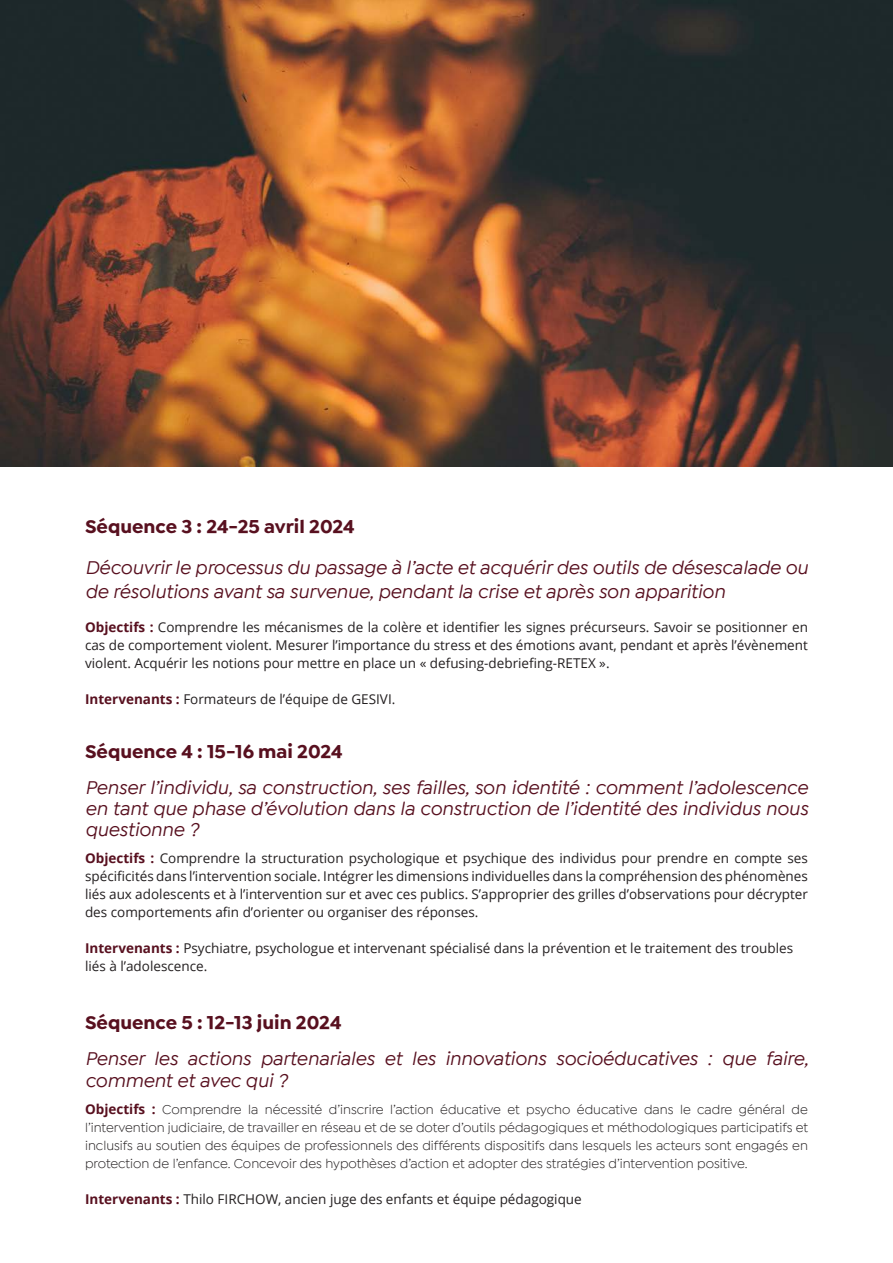
<style>
.page{position:relative;width:893px;height:1263px;background:#fff}
.page>*{position:absolute;margin:0;border:0;box-sizing:border-box;transform-origin:0 0}
.t1{font:italic 500 19.5px/21px "Isidora Sans";color:#58101f}
.t2{font:700 19.5px "Isidora Sans";color:#58101f}
.t3{font:13.5px/18px "Open Sans";color:#231f20;text-align:justify}
.t4{font:13.5px/18px "Isidora Sans";color:#231f20;text-align:justify}
.s1{font-weight:700;color:#58101f}
.s2{font-family:"Open Sans";font-weight:700;color:#58101f}
</style>
<div class="page">
<img style="left:0;top:0;width:893px;height:466px">
<p class="t2" style="left:85px;top:515px;width:271px">Séquence 3 : 24-25 avril 2024</p>
<p class="t1" style="left:85px;top:555px;width:724px;line-height:24px">Découvrir le processus du passage à l’acte et acquérir des outils de désescalade ou de résolutions avant sa survenue, pendant la crise et après son apparition</p>
<p class="t3" style="left:85px;top:618px;width:724px"><span class="s1">Objectifs :</span> Comprendre les mécanismes de la colère et identifier les signes précurseurs. Savoir se positionner en cas de comportement violent. Mesurer l’importance du stress et des émotions avant, pendant et après l’évènement violent. Acquérir les notions pour mettre en place un « defusing-debriefing-RETEX ».</p>
<p class="t3" style="left:85px;top:690px;width:312px"><span class="s1">Intervenants :</span> Formateurs de l’équipe de GESIVI.</p>
<p class="t2" style="left:85px;top:740px;width:259px">Séquence 4 : 15-16 mai 2024</p>
<p class="t1" style="left:85px;top:777px;width:724px;text-align:justify">Penser l’individu, sa construction, ses failles, son identité : comment l’adolescence en tant que phase d’évolution dans la construction de l’identité des individus nous questionne ?</p>
<p class="t3" style="left:85px;top:849px;width:724px"><span class="s1">Objectifs :</span> Comprendre la structuration psychologique et psychique des individus pour prendre en compte ses spécificités dans l’intervention sociale. Intégrer les dimensions individuelles dans la compréhension des phénomènes liés aux adolescents et à l’intervention sur et avec ces publics. S’approprier des grilles d’observations pour décrypter des comportements afin d’orienter ou organiser des réponses.</p>
<p class="t3" style="left:85px;top:939px;width:710px"><span class="s1">Intervenants :</span> Psychiatre, psychologue et intervenant spécialisé dans la prévention et le traitement des troubles liés à l’adolescence.</p>
<p class="t2" style="left:85px;top:1010px;width:258px">Séquence 5 : 12-13 juin 2024</p>
<p class="t1" style="left:85px;top:1047px;width:725px;line-height:22.5px">Penser les actions partenariales et les innovations socioéducatives : que faire, comment et avec qui ?</p>
<p class="t4" style="left:85px;top:1100px;width:724px"><span class="s2">Objectifs :</span> Comprendre la nécessité d’inscrire l’action éducative et psycho éducative dans le cadre général de l’intervention judiciaire, de travailler en réseau et de se doter d’outils pédagogiques et méthodologiques participatifs et inclusifs au soutien des équipes de professionnels des différents dispositifs dans lesquels les acteurs sont engagés en protection de l’enfance. Concevoir des hypothèses d’action et adopter des stratégies d’intervention positive.</p>
<p class="t3" style="left:85px;top:1190px;width:498px"><span class="s1">Intervenants :</span> Thilo FIRCHOW, ancien juge des enfants et équipe pédagogique</p>
</div>
